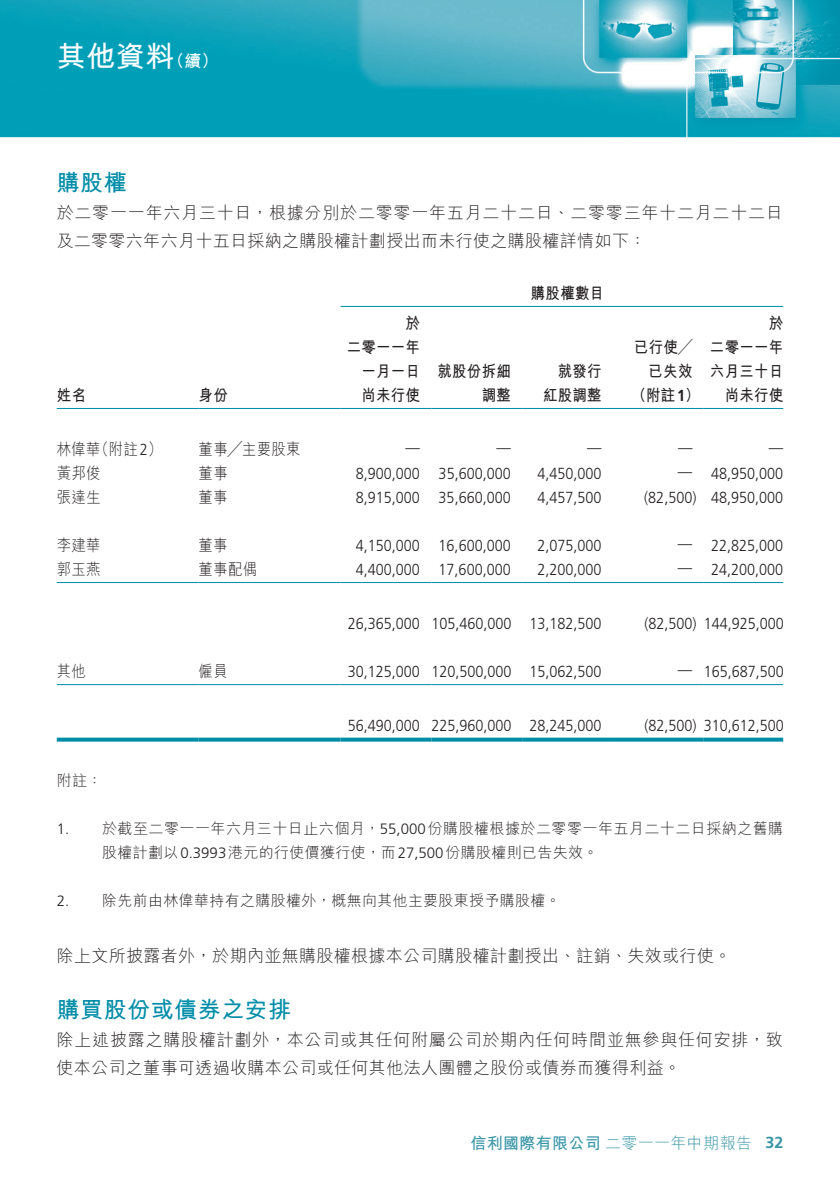
<style>
.page{position:relative;width:840px;height:1191px;background:#fff}
.page>*{position:absolute;margin:0;border:0;box-sizing:border-box;transform-origin:0 0}
.t1{font:700 29px "M Hei HK";color:#fff}
.t2{font:700 23px "M Hei HK";letter-spacing:.02em;color:#008da8}
.t3{font:300 17px/28px "M Hei HK";letter-spacing:.045em;color:#231f20}
.t4{font:300 17px "M Hei HK";letter-spacing:.02em;color:#231f20}
.t5{font:700 17px "M Hei HK";color:#fff}
.t6{font:300 16px "Frutiger LT Std";color:#231f20;scale:.9 1}
.t7{font:700 16px/24px "M Hei HK";letter-spacing:.02em;color:#231f20;text-align:right;scale:.9 1}
.t8{font:300 16px "M Hei HK";letter-spacing:.02em;color:#231f20;scale:.9 1}
.t9{font:300 16px "M Hei HK";letter-spacing:.02em;color:#3895a7}
.t10{font:700 16px "Frutiger LT Std";color:#3895a7}
.t11{font:300 15px "M Hei HK";letter-spacing:.02em;color:#231f20}
.t12{font:300 15px "Frutiger LT Std";color:#231f20}
.s1{font-family:"Frutiger LT Std"}
.s2{font-weight:700}
</style>
<div class="page">
<img style="left:0;top:0;width:839px;height:742px">
<hr style="left:340px;top:306px;width:442px;height:1px;background:#008da8">
<hr style="left:57px;top:408px;width:141px;height:1px;background:#008da8">
<hr style="left:198px;top:408px;width:142px;height:1px;background:#008da8">
<hr style="left:340px;top:408px;width:91px;height:1px;background:#008da8">
<hr style="left:431px;top:408px;width:91px;height:1px;background:#008da8">
<hr style="left:522px;top:408px;width:90px;height:1px;background:#008da8">
<hr style="left:612px;top:408px;width:91px;height:1px;background:#008da8">
<hr style="left:703px;top:408px;width:79px;height:1px;background:#008da8">
<hr style="left:57px;top:582px;width:141px;height:1px;background:#008da8">
<hr style="left:198px;top:582px;width:142px;height:1px;background:#008da8">
<hr style="left:340px;top:582px;width:91px;height:1px;background:#008da8">
<hr style="left:431px;top:582px;width:91px;height:1px;background:#008da8">
<hr style="left:522px;top:582px;width:90px;height:1px;background:#008da8">
<hr style="left:612px;top:582px;width:91px;height:1px;background:#008da8">
<hr style="left:703px;top:582px;width:79px;height:1px;background:#008da8">
<hr style="left:57px;top:684px;width:141px;height:1px;background:#008da8">
<hr style="left:198px;top:684px;width:142px;height:1px;background:#008da8">
<hr style="left:340px;top:684px;width:91px;height:1px;background:#008da8">
<hr style="left:431px;top:684px;width:91px;height:1px;background:#008da8">
<hr style="left:522px;top:684px;width:90px;height:1px;background:#008da8">
<hr style="left:612px;top:684px;width:91px;height:1px;background:#008da8">
<hr style="left:703px;top:684px;width:79px;height:1px;background:#008da8">
<svg style="left:57px;top:737px;width:141px;height:4px"></svg>
<svg style="left:198px;top:737px;width:142px;height:4px"></svg>
<svg style="left:340px;top:737px;width:91px;height:4px"></svg>
<svg style="left:431px;top:737px;width:91px;height:4px"></svg>
<svg style="left:522px;top:737px;width:90px;height:4px"></svg>
<svg style="left:612px;top:737px;width:91px;height:4px"></svg>
<svg style="left:703px;top:737px;width:79px;height:4px"></svg>
<h1 class="t1" style="left:57px;top:35px;width:119px">其他資料</h1>
<p class="t5" style="left:167px;top:48px;width:52px">（續(</p>
<h2 class="t2" style="left:57px;top:165px;width:71px">購股權</h2>
<p class="t3" style="left:56px;top:198px;width:727px">於二零一一年六月三十日，根據分別於二零零一年五月二十二日、二零零三年十二月二十二日及二零零六年六月十五日採納之購股權計劃授出而未行使之購股權詳情如下：</p>
<p class="t7" style="left:530px;top:279px;width:83px">購股權數目</p>
<p class="t7" style="left:57px;top:382px;width:34px">姓名</p>
<p class="t7" style="left:198px;top:382px;width:34px">身份</p>
<p class="t7" style="left:346px;top:310px;width:83px">於<br>二零一一年一月一日尚未行使</p>
<p class="t7" style="left:437px;top:358px;width:83px">就股份拆細調整</p>
<p class="t7" style="left:542px;top:358px;width:66px">就發行紅股調整</p>
<p class="t7" style="left:631px;top:334px;width:77px;text-align:center">已行使╱已失效<br>（附註 (<span class="s1">1</span></p>
<p class="t7" style="left:709px;top:310px;width:83px">於<br>二零一一年六月三十日尚未行使</p>
<p class="t8" style="left:94px;top:441px;width:77px">（附註 ）<span class="s1">2</span></p>
<p class="t8" style="left:57px;top:441px;width:50px">林偉華</p>
<p class="t8" style="left:198px;top:441px;width:115px">董事╱主要股東</p>
<p class="t6" style="left:405px;top:438px;width:17px">—</p>
<p class="t6" style="left:496px;top:438px;width:17px">—</p>
<p class="t6" style="left:587px;top:438px;width:17px">—</p>
<p class="t6" style="left:677px;top:438px;width:17px">—</p>
<p class="t6" style="left:768px;top:438px;width:17px">—</p>
<p class="t8" style="left:57px;top:465px;width:50px">黃邦俊</p>
<p class="t8" style="left:198px;top:465px;width:34px">董事</p>
<p class="t6" style="left:355px;top:464px;width:73px">8,900,000</p>
<p class="t6" style="left:438px;top:464px;width:82px">35,600,000</p>
<p class="t6" style="left:537px;top:464px;width:73px">4,450,000</p>
<p class="t6" style="left:677px;top:462px;width:17px">—</p>
<p class="t6" style="left:710px;top:464px;width:82px">48,950,000</p>
<p class="t8" style="left:57px;top:489px;width:50px">張達生</p>
<p class="t8" style="left:198px;top:489px;width:34px">董事</p>
<p class="t6" style="left:355px;top:488px;width:73px">8,915,000</p>
<p class="t6" style="left:438px;top:488px;width:82px">35,660,000</p>
<p class="t6" style="left:537px;top:488px;width:73px">4,457,500</p>
<p class="t6" style="left:644px;top:488px;width:59px">)82,500(</p>
<p class="t6" style="left:710px;top:488px;width:82px">48,950,000</p>
<p class="t8" style="left:57px;top:537px;width:50px">李建華</p>
<p class="t8" style="left:198px;top:537px;width:34px">董事</p>
<p class="t6" style="left:355px;top:536px;width:73px">4,150,000</p>
<p class="t6" style="left:438px;top:536px;width:82px">16,600,000</p>
<p class="t6" style="left:537px;top:536px;width:73px">2,075,000</p>
<p class="t6" style="left:677px;top:534px;width:17px">—</p>
<p class="t6" style="left:710px;top:536px;width:82px">22,825,000</p>
<p class="t8" style="left:57px;top:561px;width:50px">郭玉燕</p>
<p class="t8" style="left:198px;top:561px;width:66px">董事配偶</p>
<p class="t6" style="left:355px;top:560px;width:73px">4,400,000</p>
<p class="t6" style="left:438px;top:560px;width:82px">17,600,000</p>
<p class="t6" style="left:537px;top:560px;width:73px">2,200,000</p>
<p class="t6" style="left:677px;top:558px;width:17px">—</p>
<p class="t6" style="left:710px;top:560px;width:82px">24,200,000</p>
<p class="t6" style="left:347px;top:614px;width:82px">26,365,000</p>
<p class="t6" style="left:431px;top:614px;width:90px">105,460,000</p>
<p class="t6" style="left:529px;top:614px;width:82px">13,182,500</p>
<p class="t6" style="left:644px;top:614px;width:59px">)82,500(</p>
<p class="t6" style="left:703px;top:614px;width:90px">144,925,000</p>
<p class="t8" style="left:57px;top:663px;width:34px">其他</p>
<p class="t8" style="left:198px;top:663px;width:34px">僱員</p>
<p class="t6" style="left:347px;top:662px;width:82px">30,125,000</p>
<p class="t6" style="left:431px;top:662px;width:90px">120,500,000</p>
<p class="t6" style="left:529px;top:662px;width:82px">15,062,500</p>
<p class="t6" style="left:677px;top:660px;width:17px">—</p>
<p class="t6" style="left:703px;top:662px;width:90px">165,687,500</p>
<p class="t6" style="left:347px;top:716px;width:82px">56,490,000</p>
<p class="t6" style="left:431px;top:716px;width:90px">225,960,000</p>
<p class="t6" style="left:529px;top:716px;width:82px">28,245,000</p>
<p class="t6" style="left:644px;top:716px;width:59px">)82,500(</p>
<p class="t6" style="left:703px;top:716px;width:90px">310,612,500</p>
<p class="t11" style="left:57px;top:772px;width:47px">附註：</p>
<p class="t12" style="left:57px;top:820px;width:14px">1.</p>
<p class="t12" style="left:57px;top:892px;width:14px">2.</p>
<p class="t11" style="left:102px;top:820px;width:682px">於截至二零一一年六月三十日止六個月，<span class="s1">55,000</span>份購股權根據於二零零一年五月二十二日採納之舊購</p>
<p class="t11" style="left:102px;top:844px;width:497px">股權計劃以<span class="s1">0.3993</span>港元的行使價獲行使，而<span class="s1">27,500</span>份購股權則已告失效。</p>
<p class="t11" style="left:102px;top:892px;width:459px">除先前由林偉華持有之購股權外，概無向其他主要股東授予購股權。</p>
<p class="t4" style="left:57px;top:947px;width:675px">除上文所披露者外，於期內並無購股權根據本公司購股權計劃授出、註銷、失效或行使。</p>
<h2 class="t2" style="left:57px;top:992px;width:236px">購買股份或債券之安排</h2>
<p class="t3" style="left:56px;top:1025px;width:727px">除上述披露之購股權計劃外，本公司或其任何附屬公司於期內任何時間並無參與任何安排，致使本公司之董事可透過收購本公司或任何其他法人團體之股份或債券而獲得利益。</p>
<p class="t9" style="left:470px;top:1134px;width:283px"><span class="s2">信利國際有限公司</span>二零一一年中期報告</p>
<p class="t10" style="left:765px;top:1132px;width:19px">32</p>
</div>
